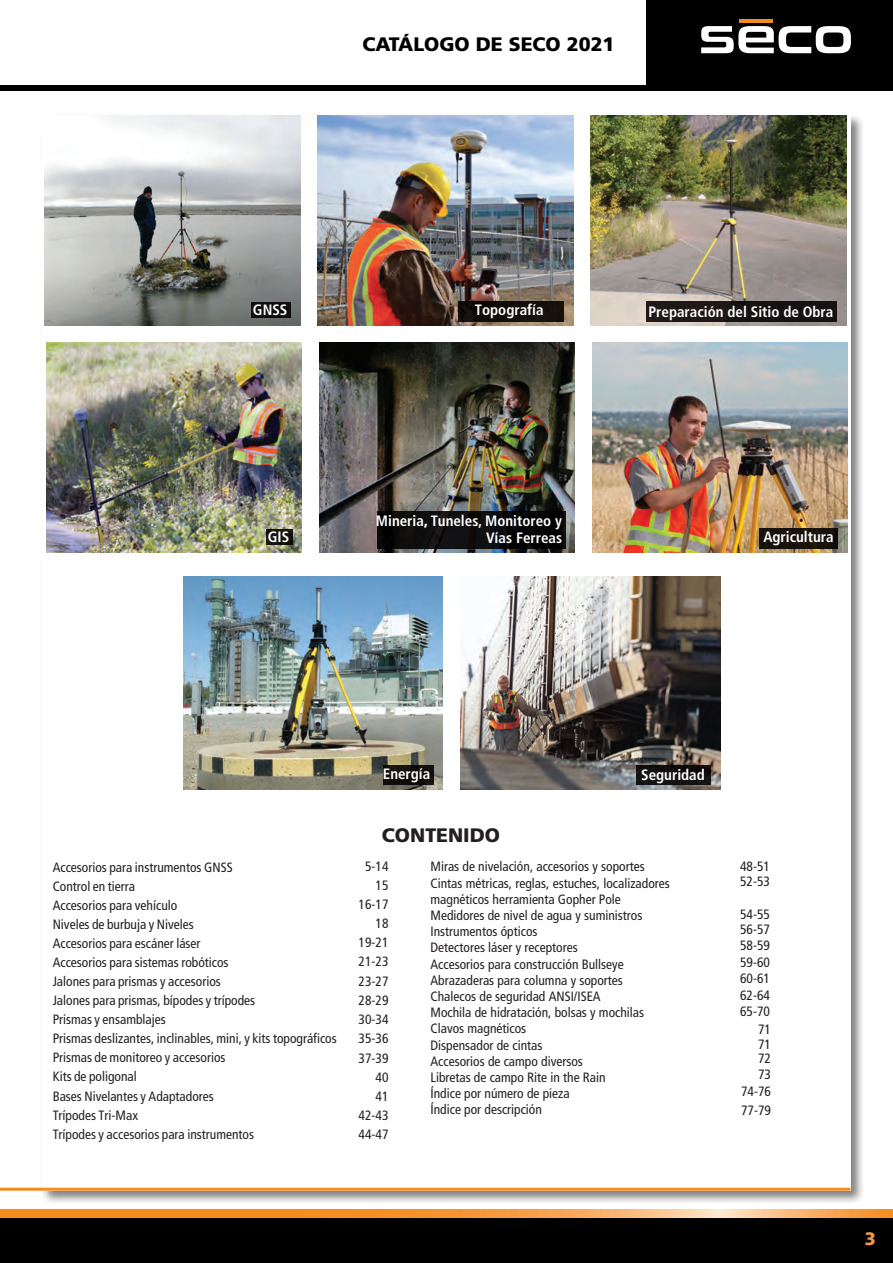
<style>
.page{position:relative;width:893px;height:1263px;background:#fff}
.page>*{position:absolute;margin:0;border:0;box-sizing:border-box;transform-origin:0 0}
.t1{font:19.5px "Frutiger LT 75 Blk";color:#000}
.t2{font:19.5px "Frutiger LT 75 Blk";color:#231f20}
.t3{font:18px "Frutiger LT 75 Blk";color:#f89a3e}
.t4{font:15px/17.2px "Frutiger LT 67 Bd Cn";color:#fff;text-align:right}
.t5{font:13.5px/16.2px "Frutiger LT 57 Cn";color:#231f20}
.t6{font:condensed 13.5px/19px "Frutiger LT Std";color:#231f20;text-align:right}
.s1{font-family:"Frutiger";font-weight:900;font-stretch:condensed}
.s2{font-family:"Frutiger LT 57 Cn";font-stretch:normal}
</style>
<div class="page">
<div style="left:646px;top:0;width:247px;height:85px;background:#000"></div>
<svg style="left:701px;top:26px;width:150px;height:27px"></svg>
<hr style="left:739px;top:19px;width:34px;height:4px;background:#f68b1f">
<div style="left:0;top:85px;width:893px;height:6px;background:#000"></div>
<div style="left:0;top:1218px;width:893px;height:45px;background:#000"></div>
<svg style="left:0;top:1209px;width:893px;height:9px"></svg>
<div style="left:41px;top:113px;width:824px;height:1092px;background:#000;opacity:.5"></div>
<div style="left:42px;top:115px;width:808px;height:1076px;background:#fff"></div>
<hr style="left:0;top:1188px;width:850px;height:3px;background:#f68b1f">
<img style="left:319px;top:343px;width:256px;height:209px">
<img style="left:46px;top:343px;width:256px;height:209px">
<img style="left:591px;top:115px;width:255px;height:210px">
<img style="left:45px;top:116px;width:255px;height:209px">
<img style="left:318px;top:116px;width:255px;height:209px">
<img style="left:460px;top:576px;width:260px;height:213px">
<img style="left:183px;top:576px;width:259px;height:213px">
<img style="left:592px;top:343px;width:256px;height:209px">
<div style="left:459px;top:301px;width:105px;height:20px;background:#130e0c"></div>
<div style="left:251px;top:302px;width:40px;height:16px;background:#0f0e0e"></div>
<div style="left:646px;top:301px;width:191px;height:20px;background:#161313"></div>
<svg style="left:377px;top:511px;width:189px;height:37px;fill:#0d0c0d"></svg>
<div style="left:383px;top:765px;width:50px;height:20px;background:#100e0c"></div>
<div style="left:636px;top:765px;width:75px;height:20px;background:#131111"></div>
<div style="left:760px;top:528px;width:78px;height:21px;background:#19120c"></div>
<div style="left:266px;top:529px;width:26px;height:16px;background:#17140f"></div>
<h1 class="t1" style="left:362px;top:32px;width:254px">CATÁLOGO DE SECO 2021</h1>
<p class="t4" style="left:253px;top:301px;width:36px">GNSS</p>
<p class="t4" style="left:475px;top:301px;width:70px">Topografía</p>
<p class="t4" style="left:648px;top:303px;width:186px">Preparación del Sitio de Obra</p>
<p class="t4" style="left:376px;top:512px;width:188px">Mineria<span class="s1">,</span> Tuneles, Monitoreo y<br>Vías Ferreas</p>
<p class="t4" style="left:268px;top:528px;width:23px">GIS</p>
<p class="t4" style="left:763px;top:528px;width:72px">Agricultura</p>
<p class="t5" style="left:53px;top:858px;width:286px;line-height:19px">Accesorios para instrumentos GNSS<br>Control en tierra<br>Accesorios para vehículo<br>Niveles de burbuja y Niveles<br>Accesorios para escáner láser<br>Accesorios para sistemas robóticos<br>Jalones para prismas y accesorios<br>Jalones para prismas, bípodes y trípodes<br>Prismas y ensamblajes<br>Prismas deslizantes, inclinables, mini, y kits topográficos<br>Prismas de monitoreo y accesorios<br>Kits de poligonal<br>Bases Nivelantes y Adaptadores<br>Trípodes Tri-Max<br>Trípodes y accesorios para instrumentos</p>
<p class="t4" style="left:383px;top:765px;width:49px">Energía</p>
<p class="t4" style="left:641px;top:766px;width:65px">Seguridad</p>
<h1 class="t2" style="left:382px;top:823px;width:120px">CONTENIDO</h1>
<p class="t5" style="left:430px;top:859px;width:241px">Miras de nivelación, accesorios y soportes Cintas métricas, reglas, estuches, localizadores magnéticos herramienta Gopher Pole Medidores de nivel de agua y suministros Instrumentos ópticos<br>Detectores láser y receptores<br>Accesorios para construcción Bullseye Abrazaderas para columna y soportes Chalecos de seguridad ANSI/ISEA<br>Mochila de hidratación, bolsas y mochilas Clavos magnéticos<br>Dispensador de cintas<br>Accesorios de campo diversos<br>Libretas de campo Rite in the Rain<br>Índice por número de pieza<br>Índice por descripción</p>
<p class="t6" style="left:359px;top:857px;width:31px">5-14<br>15<br>16-17<br>18<br>19-21<br>21-23<br>23-27<br>28-29<br>30-34<br>35-36</p>
<p class="t6" style="left:359px;top:1049px;width:31px">37-39<br>40<br>41<br>42-43</p>
<p class="t6" style="left:359px;top:1125px;width:31px">44-47</p>
<p class="t5" style="left:740px;top:858px;width:31px">48-51</p>
<p class="t5" style="left:740px;top:873px;width:31px">52-53</p>
<p class="t5" style="left:740px;top:906px;width:31px">54-55</p>
<p class="t5" style="left:740px;top:921px;width:31px;text-align:justify">56-57<br>58-59<br>59-60<br>60-61<br>62-64<br>65-70</p>
<p class="t6" style="left:758px;top:1019px;width:14px">71</p>
<p class="t6" style="left:758px;top:1037px;width:14px;line-height:14.1px;text-align:left">71<br>7<span class="s2">2</span></p>
<p class="t6" style="left:758px;top:1065px;width:14px">7<span class="s2">3</span></p>
<p class="t6" style="left:741px;top:1082px;width:31px;text-align:left">74-76<br>77-79</p>
<h2 class="t3" style="left:865px;top:1227px;width:13px">3</h2>
</div>
